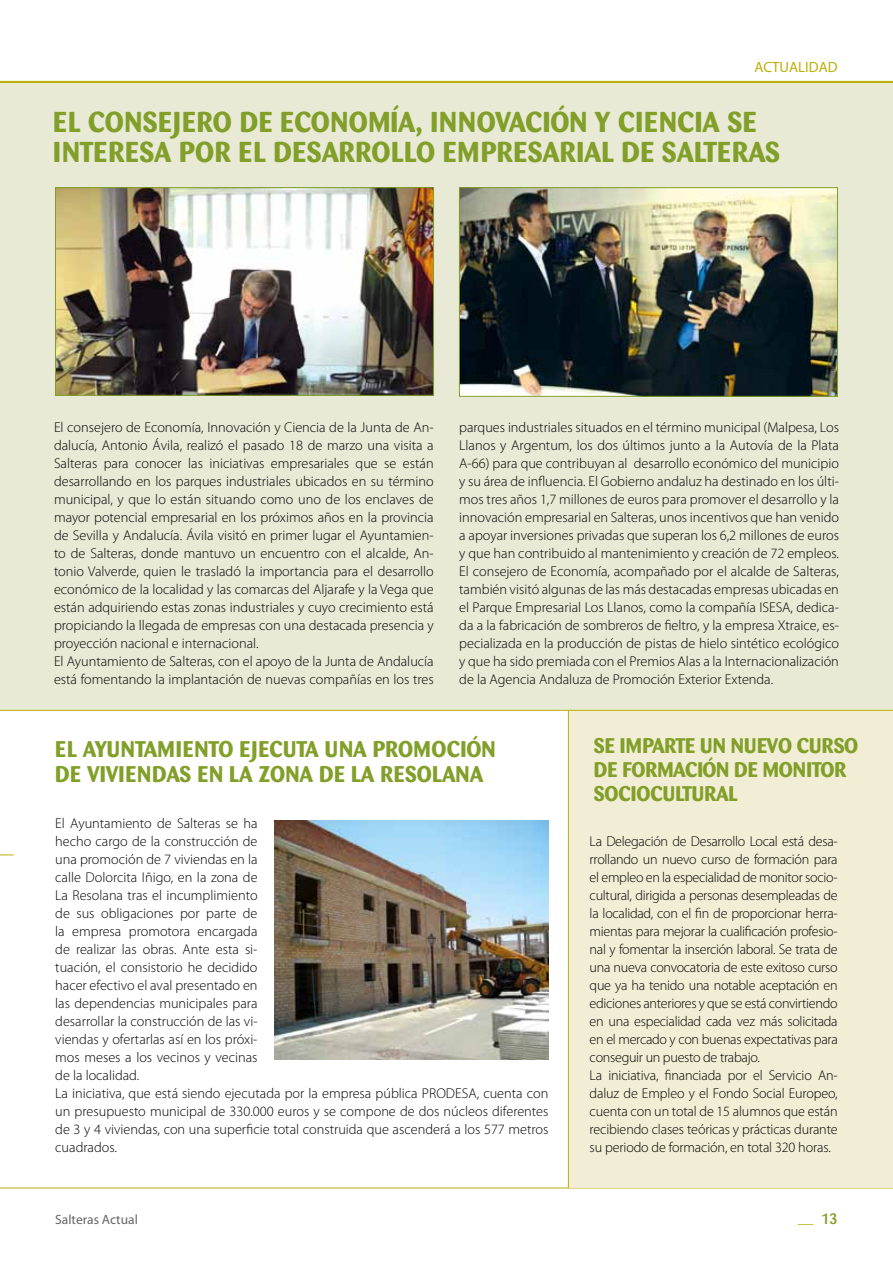
<style>
.page{position:relative;width:893px;height:1263px;background:#fff}
.page>*{position:absolute;margin:0;border:0;box-sizing:border-box;transform-origin:0 0}
.t1{font:700 28.5px/30px "Barmeno";letter-spacing:.02em;color:#819f29}
.t2{font:700 22.5px/25.5px "Barmeno";color:#819f29}
.t3{font:700 21px/24px "Barmeno";color:#819f29}
.t4{font:500 15px "Barmeno";color:#bdae08}
.t5{font:14.85px "Myriad MM 400 600";color:#bdae08}
.t6{font:300 14.25px/18px "Myriad Pro";color:#000}
.t7{font:300 14.25px/18px "Myriad Pro";letter-spacing:-.02em;color:#000}
.t8{font:13.5px "Myriad MM 400 600";color:#656765}
.s1{color:#819f29}
</style>
<div class="page">
<svg style="left:0;top:855px;width:14px;height:1px"></svg>
<hr style="left:0;top:81px;width:893px;height:3px;background:#bdae08">
<hr style="left:0;top:1188px;width:893px;height:1px;background:#bdae08">
<div style="left:0;top:83px;width:893px;height:627px;background:#e8ead6"></div>
<img style="left:57px;top:189px;width:375px;height:205px">
<div style="left:55px;top:187px;width:379px;height:209px;border:1px solid #819f29"></div>
<img style="left:461px;top:189px;width:375px;height:206px">
<div style="left:459px;top:187px;width:379px;height:210px;border:1px solid #819f29"></div>
<div style="left:568px;top:710px;width:325px;height:478px;background:#f2eed6"></div>
<img style="left:275px;top:821px;width:273px;height:238px">
<hr style="left:568px;top:710px;width:1px;height:478px;background:#bdae08">
<hr style="left:0;top:710px;width:893px;height:1px;background:#bdae08">
<p class="t5" style="left:754px;top:60px;width:85px">ACTUALIDAD</p>
<h1 class="t1" style="left:53px;top:107px;width:728px">EL CONSEJERO DE ECONOMÍA, INNOVACIÓN Y CIENCIA SE<br>INTERESA POR EL DESARROLLO EMPRESARIAL DE SALTERAS</h1>
<p class="t6" style="left:54px;top:418px;width:381px">El consejero de Economía, Innovación y Ciencia de la Junta de An&shy;dalucía, Antonio Ávila, realizó el pasado 18 de marzo una visita a Salteras para conocer las iniciativas empresariales que se están desarrollando en los parques industriales ubicados en su término municipal, y que lo están situando como uno de los enclaves de mayor potencial empresarial en los próximos años en la provincia de Sevilla y Andalucía. Ávila visitó en primer lugar el Ayuntamien&shy;to de Salteras, donde mantuvo un encuentro con el alcalde, An&shy;tonio Valverde, quien le trasladó la importancia para el desarrollo económico de la localidad y las comarcas del Aljarafe y la Vega que están adquiriendo estas zonas industriales y cuyo crecimiento está propiciando la llegada de empresas con una destacada presencia y proyección nacional e internacional.<br>El Ayuntamiento de Salteras, con el apoyo de la Junta de Andalucía está fomentando la implantación de nuevas compañías en los tres</p>
<p class="t6" style="left:459px;top:418px;width:381px;text-align:justify">parques industriales situados en el término municipal (Malpesa, Los Llanos y Argentum, los dos últimos junto a la Autovía de la Plata A-66) para que contribuyan al desarrollo económico del municipio y su área de influencia. El Gobierno andaluz ha destinado en los últi&shy;mos tres años 1,7 millones de euros para promover el desarrollo y la innovación empresarial en Salteras, unos incentivos que han venido a apoyar inversiones privadas que superan los 6,2 millones de euros y que han contribuido al mantenimiento y creación de 72 empleos.<br>El consejero de Economía, acompañado por el alcalde de Salteras, también visitó algunas de las más destacadas empresas ubicadas en el Parque Empresarial Los Llanos, como la compañía ISESA, dedica&shy;da a la fabricación de sombreros de fieltro, y la empresa Xtraice, es&shy;pecializada en la producción de pistas de hielo sintético ecológico y que ha sido premiada con el Premios Alas a la Internacionalización de la Agencia Andaluza de Promoción Exterior Extenda.</p>
<h2 class="t2" style="left:55px;top:736px;width:442px">EL AYUNTAMIENTO EJECUTA UNA PROMOCIÓN<br>DE VIVIENDAS EN LA ZONA DE LA RESOLANA</h2>
<h3 class="t3" style="left:594px;top:734px;width:266px">SE IM PARTE UN NUEVO CURSO<br>DE FORMACIÓN DE MONITOR<br>SOCIOCULTURAL</h3>
<p class="t6" style="left:55px;top:814px;width:495px">El Ayuntamiento de Salteras se ha<br>hecho cargo de la construcción de<br>una promoción de 7 viviendas en la<br>calle Dolorcita Iñigo, en la zona de<br>La Resolana tras el incumplimiento<br>de sus obligaciones por parte de<br>la empresa promotora encargada<br>de realizar las obras. Ante esta si-<br>tuación, el consistorio he decidido<br>hacer efectivo el aval presentado en<br>las dependencias municipales para<br>desarrollar la construcción de las vi-<br>viendas y ofertarlas así en los próxi-<br>mos meses a los vecinos y vecinas<br>de la localidad.<br>La iniciativa, que está siendo ejecutada por la empresa pública PRODESA, cuenta con un presupuesto municipal de 330.000 euros y se compone de dos núcleos diferentes de 3 y 4 viviendas, con una superficie total construida que ascenderá a los 577 metros cuadrados.</p>
<p class="t7" style="left:590px;top:832px;width:250px">La Delegación de Desarrollo Local está desa&shy;rrollando un nuevo curso de formación para el empleo en la especialidad de monitor socio&shy;cultural, dirigida a personas desempleadas de la localidad, con el fin de proporcionar herra&shy;mientas para mejorar la cualificación profesio&shy;nal y fomentar la inserción laboral. Se trata de una nueva convocatoria de este exitoso curso que ya ha tenido una notable aceptación en ediciones anteriores y que se está convirtiendo en una especialidad cada vez más solicitada en el mercado y con buenas expectativas para conseguir un puesto de trabajo.<br>La iniciativa, financiada por el Servicio An&shy;daluz de Empleo y el Fondo Social Europeo, cuenta con un total de 15 alumnos que están recibiendo clases teóricas y prácticas durante su periodo de formación, en total 320 horas.</p>
<p class="t8" style="left:55px;top:1213px;width:84px">Salteras Actual</p>
<p class="t4" style="left:798px;top:1208px;width:41px">__ <span class="s1">13</span></p>
</div>
